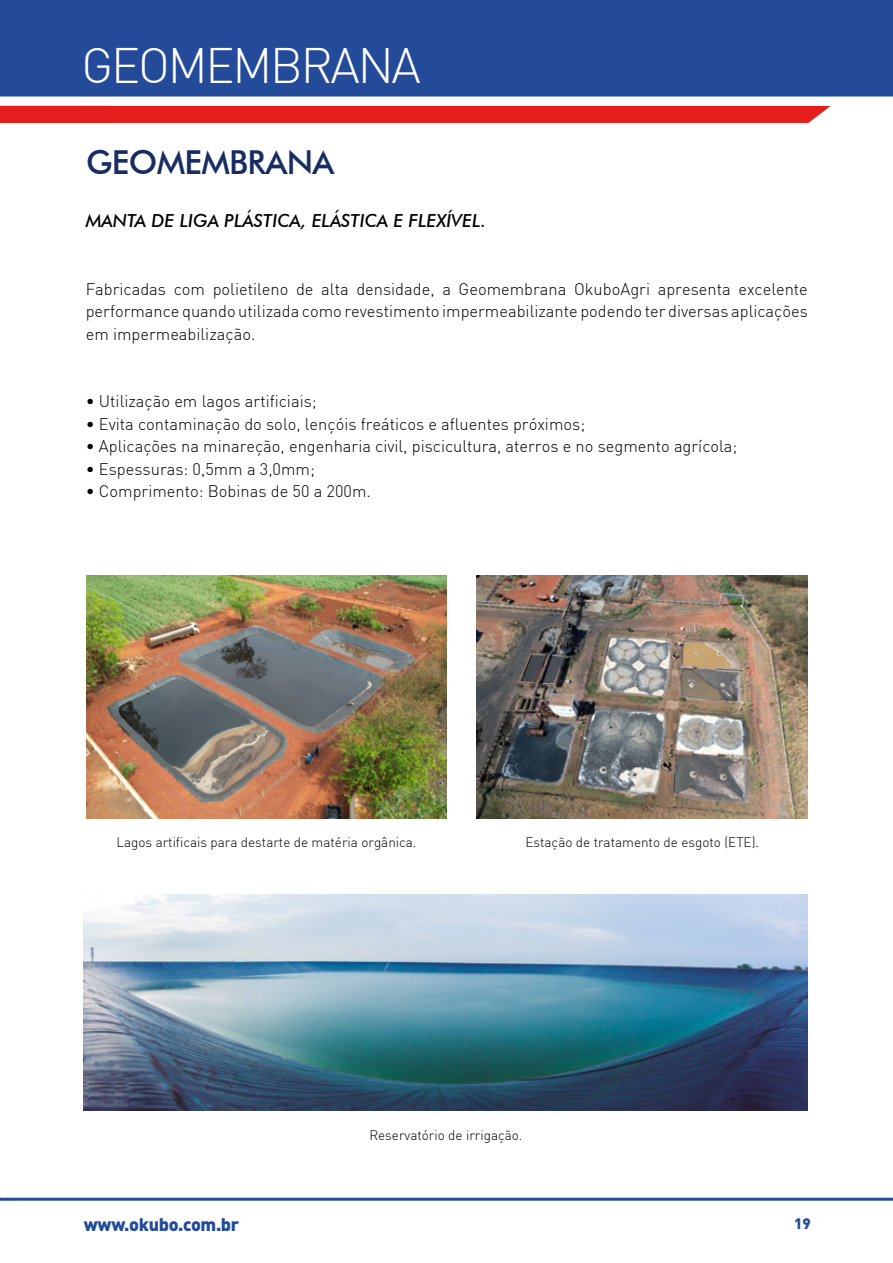
<style>
.page{position:relative;width:893px;height:1263px;background:#fff}
.page>*{position:absolute;margin:0;border:0;box-sizing:border-box;transform-origin:0 0}
.t1{font:300 48.75px "DIN";letter-spacing:-.045em;color:#fff}
.t2{font:500 33px "Futura BT";letter-spacing:-.02em;color:#172c60}
.t3{font:italic 500 18px "Futura BT";color:#000}
.t4{font:900 18px "DIN Pro";letter-spacing:-.02em;color:#224b9b}
.t5{font:300 16.5px/22.5px "DIN";color:#000;text-align:justify}
.t6{font:900 15px "DIN Pro";color:#224b9b}
.t7{font:300 13.5px "DIN";color:#000}
</style>
<div class="page">
<div style="left:0;top:0;width:893px;height:97px;background:#244a9a"></div>
<hr style="left:0;top:1198px;width:893px;height:3px;background:#224b9b">
<div style="left:0;top:106px;width:831px;height:17px;background:#e41f1d"></div>
<img style="left:84px;top:895px;width:724px;height:216px">
<img style="left:86px;top:575px;width:361px;height:244px">
<img style="left:477px;top:575px;width:331px;height:244px">
<h1 class="t1" style="left:81px;top:36px;width:341px">GEOMEMBRANA</h1>
<h2 class="t2" style="left:86px;top:142px;width:250px">GEOMEMBRANA</h2>
<p class="t3" style="left:86px;top:210px;width:402px">MANTA DE LIGA PLÁSTICA, ELÁSTICA E FLEXÍVEL.</p>
<p class="t5" style="left:86px;top:277px;width:724px">Fabricadas com polietileno de alta densidade, a Geomembrana OkuboAgri apresenta excelente performance quando utilizada como revestimento impermeabilizante podendo ter diversas aplicações em impermeabilização.</p>
<p class="t5" style="left:86px;top:390px;width:232px">• Utilização em lagos artificiais;</p>
<p class="t5" style="left:86px;top:412px;width:501px">• Evita contaminação do solo, lençóis freáticos e afluentes próximos;</p>
<p class="t5" style="left:86px;top:435px;width:653px">• Aplicações na minareção, engenharia civil, piscicultura, aterros e no segmento agrícola;</p>
<p class="t5" style="left:86px;top:457px;width:231px">• Espessuras: 0,5mm a 3,0mm;</p>
<p class="t5" style="left:86px;top:480px;width:287px">• Comprimento: Bobinas de 50 a 200m.</p>
<p class="t7" style="left:116px;top:834px;width:302px">Lagos artificais para destarte de matéria orgânica.</p>
<p class="t7" style="left:525px;top:834px;width:235px">Estação de tratamento de esgoto (ETE).</p>
<p class="t7" style="left:369px;top:1126px;width:155px">Reservatório de irrigação.</p>
<p class="t4" style="left:84px;top:1209px;width:157px">www.okubo.com.br</p>
<p class="t6" style="left:794px;top:1210px;width:18px">19</p>
</div>
